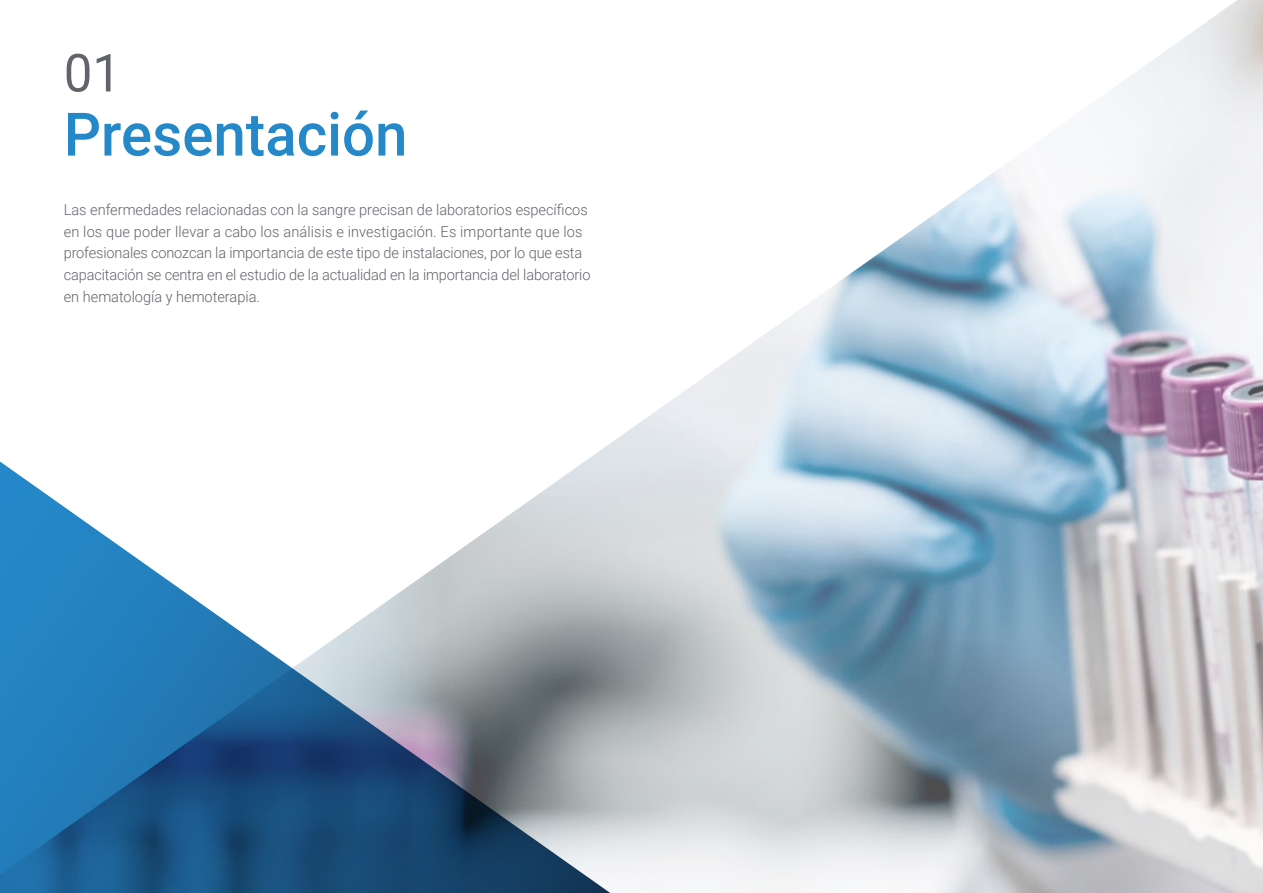
<style>
.page{position:relative;width:1263px;height:893px;background:#fff}
.page>*{position:absolute;margin:0;border:0;box-sizing:border-box;transform-origin:0 0}
.t1{font:500 60px "Roboto";color:#2488c9}
.t2{font:52.5px "Roboto";color:#61646a}
.t3{font:300 15px/21.8px "Roboto";color:#61646a}
</style>
<div class="page">
<img style="left:607px;top:0;width:656px;height:893px">
<svg style="left:0;top:446px;width:640px;height:447px"></svg>
<h2 class="t2" style="left:64px;top:36px;width:59px">01</h2>
<h1 class="t1" style="left:64px;top:92px;width:345px">Presentación</h1>
<p class="t3" style="left:64px;top:198px;width:528px">Las enfermedades relacionadas con la sangre precisan de laboratorios específicos en los que poder llevar a cabo los análisis e investigación. Es importante que los profesionales conozcan la importancia de este tipo de instalaciones, por lo que esta capacitación se centra en el estudio de la actualidad en la importancia del laboratorio en hematología y hemoterapia.</p>
</div>
